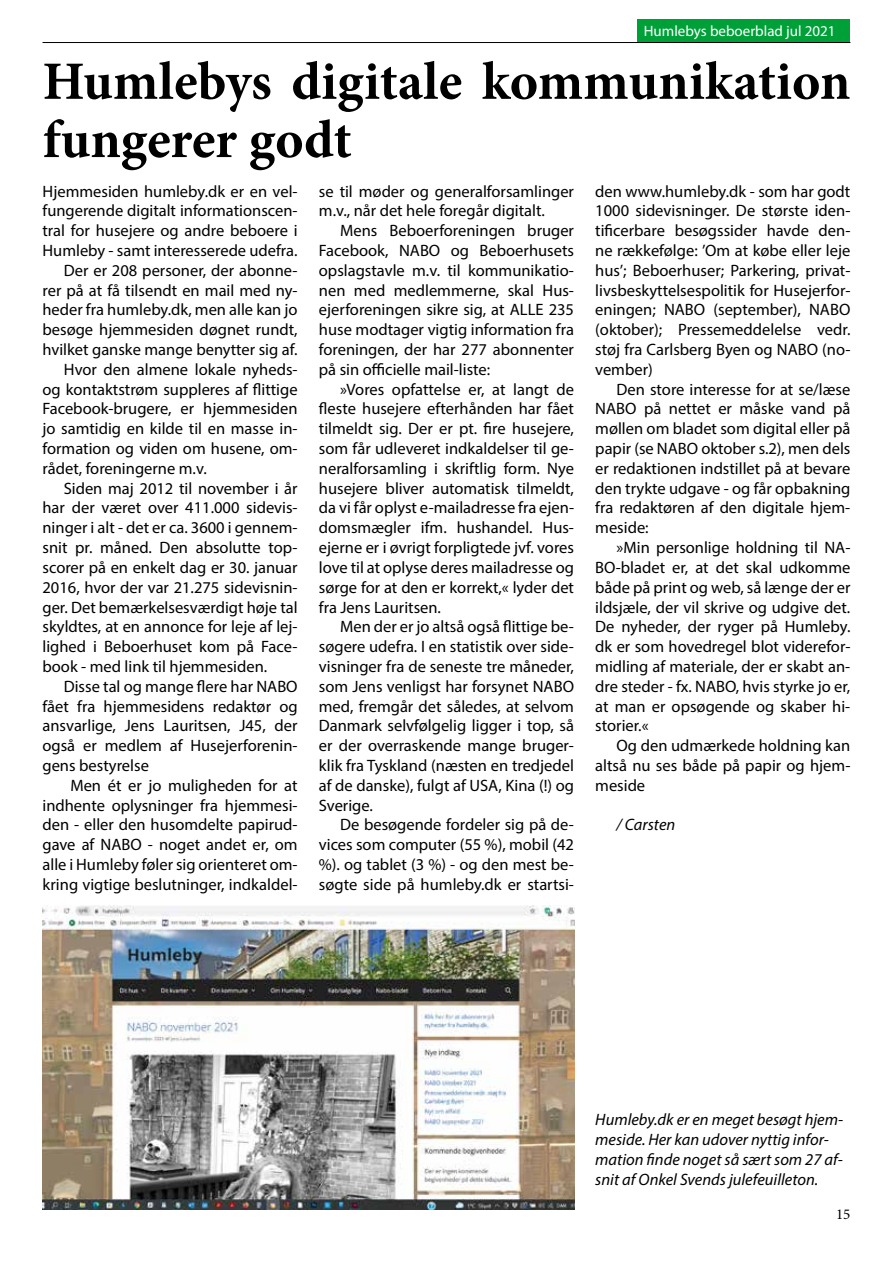
<style>
.page{position:relative;width:893px;height:1263px;background:#fff}
.page>*{position:absolute;margin:0;border:0;box-sizing:border-box;transform-origin:0 0}
.t1{font:700 54px/58.2px "Minion Pro";color:#000}
.t2{font:16.5px/19.8px "Myriad Pro";color:#000;text-align:justify}
.t3{font:italic 16.5px/19.8px "Myriad Pro";color:#000}
.t4{font:15px "Myriad Pro";color:#fff}
.t5{font:15px "Minion Pro";color:#000}
</style>
<div class="page">
<div style="left:637px;top:19px;width:213px;height:24px;background:#00a039"></div>
<hr style="left:43px;top:42px;width:807px;height:1px;background:#000">
<img style="left:43px;top:906px;width:531px;height:303px">
<p class="t4" style="left:644px;top:22px;width:193px">Humlebys beboerblad jul 2021</p>
<h1 class="t1" style="left:43px;top:52px;width:809px">Humlebys digitale kommunikation fungerer godt</h1>
<p class="t2" style="left:43px;top:181px;width:257px">Hjemmesiden humleby.dk er en vel-</p>
<p class="t2" style="left:43px;top:201px;width:257px">fungerende digitalt informationscen-</p>
<p class="t2" style="left:43px;top:221px;width:257px">tral for husejere og andre beboere i</p>
<p class="t2" style="left:43px;top:240px;width:257px">Humleby - samt interesserede udefra.</p>
<p class="t2" style="left:64px;top:260px;width:235px">Der er 208 personer, der abonne-</p>
<p class="t2" style="left:43px;top:280px;width:257px">rer på at få tilsendt en mail med ny-</p>
<p class="t2" style="left:43px;top:300px;width:257px">heder fra humleby.dk, men alle kan jo</p>
<p class="t2" style="left:43px;top:320px;width:257px">besøge hjemmesiden døgnet rundt,</p>
<p class="t2" style="left:43px;top:339px;width:256px">hvilket ganske mange benytter sig af.</p>
<p class="t2" style="left:64px;top:359px;width:235px">Hvor den almene lokale nyheds-</p>
<p class="t2" style="left:43px;top:379px;width:257px">og kontaktstrøm suppleres af flittige</p>
<p class="t2" style="left:43px;top:399px;width:257px">Facebook-brugere, er hjemmesiden</p>
<p class="t2" style="left:43px;top:419px;width:257px">jo samtidig en kilde til en masse in-</p>
<p class="t2" style="left:43px;top:438px;width:257px">formation og viden om husene, om-</p>
<p class="t2" style="left:43px;top:458px;width:166px">rådet, foreningerne m.v.</p>
<p class="t2" style="left:64px;top:478px;width:235px">Siden maj 2012 til november i år</p>
<p class="t2" style="left:43px;top:498px;width:257px">har der været over 411.000 sidevis-</p>
<p class="t2" style="left:43px;top:518px;width:257px">ninger i alt - det er ca. 3600 i gennem-</p>
<p class="t2" style="left:43px;top:537px;width:257px">snit pr. måned. Den absolutte top-</p>
<p class="t2" style="left:43px;top:557px;width:257px">scorer på en enkelt dag er 30. januar</p>
<p class="t2" style="left:43px;top:577px;width:257px">2016, hvor der var 21.275 sidevisnin-</p>
<p class="t2" style="left:43px;top:597px;width:257px">ger. Det bemærkelsesværdigt høje tal</p>
<p class="t2" style="left:43px;top:617px;width:257px">skyldtes, at en annonce for leje af lej-</p>
<p class="t2" style="left:43px;top:636px;width:257px">lighed i Beboerhuset kom på Face-</p>
<p class="t2" style="left:43px;top:656px;width:226px">book - med link til hjemmesiden.</p>
<p class="t2" style="left:64px;top:676px;width:235px">Disse tal og mange flere har NABO</p>
<p class="t2" style="left:43px;top:696px;width:257px">fået fra hjemmesidens redaktør og</p>
<p class="t2" style="left:43px;top:716px;width:257px">ansvarlige, Jens Lauritsen, J45, der</p>
<p class="t2" style="left:43px;top:735px;width:257px">også er medlem af Husejerforenin-</p>
<p class="t2" style="left:43px;top:755px;width:108px">gens bestyrelse</p>
<p class="t2" style="left:70px;top:775px;width:229px">Men ét er jo muligheden for at</p>
<p class="t2" style="left:43px;top:795px;width:257px">indhente oplysninger fra hjemmesi-</p>
<p class="t2" style="left:43px;top:815px;width:257px">den - eller den husomdelte papirud-</p>
<p class="t2" style="left:43px;top:834px;width:257px">gave af NABO - noget andet er, om</p>
<p class="t2" style="left:43px;top:854px;width:257px">alle i Humleby føler sig orienteret om-</p>
<p class="t2" style="left:43px;top:874px;width:257px">kring vigtige beslutninger, indkaldel-</p>
<p class="t2" style="left:319px;top:181px;width:257px">se til møder og generalforsamlinger m.v., når det hele foregår digitalt.</p>
<p class="t2" style="left:319px;top:221px;width:257px;text-indent:21px">Mens Beboerforeningen bruger Facebook, NABO og Beboerhusets opslagstavle m.v. til kommunikatio&shy;nen med medlemmerne, skal Hus&shy;ejerforeningen sikre sig, at ALLE 235 huse modtager vigtig information fra foreningen, der har 277 abonnenter på sin officielle mail-liste:</p>
<p class="t2" style="left:319px;top:379px;width:257px;text-indent:21px">»Vores opfattelse er, at langt de fleste husejere efterhånden har fået tilmeldt sig. Der er pt. fire husejere, som får udleveret indkaldelser til ge&shy;neralforsamling i skriftlig form. Nye husejere bliver automatisk tilmeldt, da vi får oplyst e-mailadresse fra ejen&shy;domsmægler ifm. hushandel. Hus&shy;ejerne er i øvrigt forpligtede jvf. vores love til at oplyse deres mailadresse og sørge for at den er korrekt,« lyder det fra Jens Lauritsen.</p>
<p class="t2" style="left:319px;top:617px;width:257px;text-indent:21px">Men der er jo altså også flittige be&shy;søgere udefra. I en statistik over side&shy;visninger fra de seneste tre måneder, som Jens venligst har forsynet NABO med, fremgår det således, at selvom Danmark selvfølgelig ligger i top, så er der overraskende mange bruger&shy;klik fra Tyskland (næsten en tredjedel af de danske), fulgt af USA, Kina (!) og Sverige.</p>
<p class="t2" style="left:319px;top:815px;width:257px;text-indent:21px">De besøgende fordeler sig på de&shy;vices som computer (55 %), mobil (42 %). og tablet (3 %) - og den mest be&shy;søgte side på humleby.dk er startsi-</p>
<p class="t2" style="left:595px;top:181px;width:257px">den www.humleby.dk - som har godt 1000 sidevisninger. De største iden&shy;tificerbare besøgssider havde den&shy;ne rækkefølge: ’Om at købe eller leje hus’; Beboerhuser; Parkering, privat&shy;livsbeskyttelsespolitik for Husejerfor&shy;eningen; NABO (september), NABO (oktober); Pressemeddelelse vedr. støj fra Carlsberg Byen og NABO (no&shy;vember)</p>
<p class="t2" style="left:595px;top:379px;width:257px;text-indent:21px">Den store interesse for at se/læse NABO på nettet er måske vand på møllen om bladet som digital eller på papir (se NABO oktober s.2), men dels er redaktionen indstillet på at bevare den trykte udgave - og får opbakning fra redaktøren af den digitale hjem&shy;meside:</p>
<p class="t2" style="left:595px;top:537px;width:257px;text-indent:21px">»Min personlige holdning til NA-BO-bladet er, at det skal udkomme både på print og web, så længe der er ildsjæle, der vil skrive og udgive det.<br>De nyheder, der ryger på Humleby. dk er som hovedregel blot viderefor&shy;midling af materiale, der er skabt an&shy;dre steder - fx. NABO, hvis styrke jo er, at man er opsøgende og skaber hi&shy;storier.«</p>
<p class="t2" style="left:595px;top:735px;width:257px;text-indent:21px">Og den udmærkede holdning kan altså nu ses både på papir og hjem&shy;meside</p>
<p class="t3" style="left:616px;top:815px;width:60px">/ Carsten</p>
<p class="t3" style="left:595px;top:1109px;width:249px">Humleby.dk er en meget besøgt hjem&shy;meside. Her kan udover nyttig infor&shy;mation finde noget så sært som 27 af&shy;snit af Onkel Svends julefeuilleton.</p>
<p class="t5" style="left:836px;top:1204px;width:16px">15</p>
</div>
